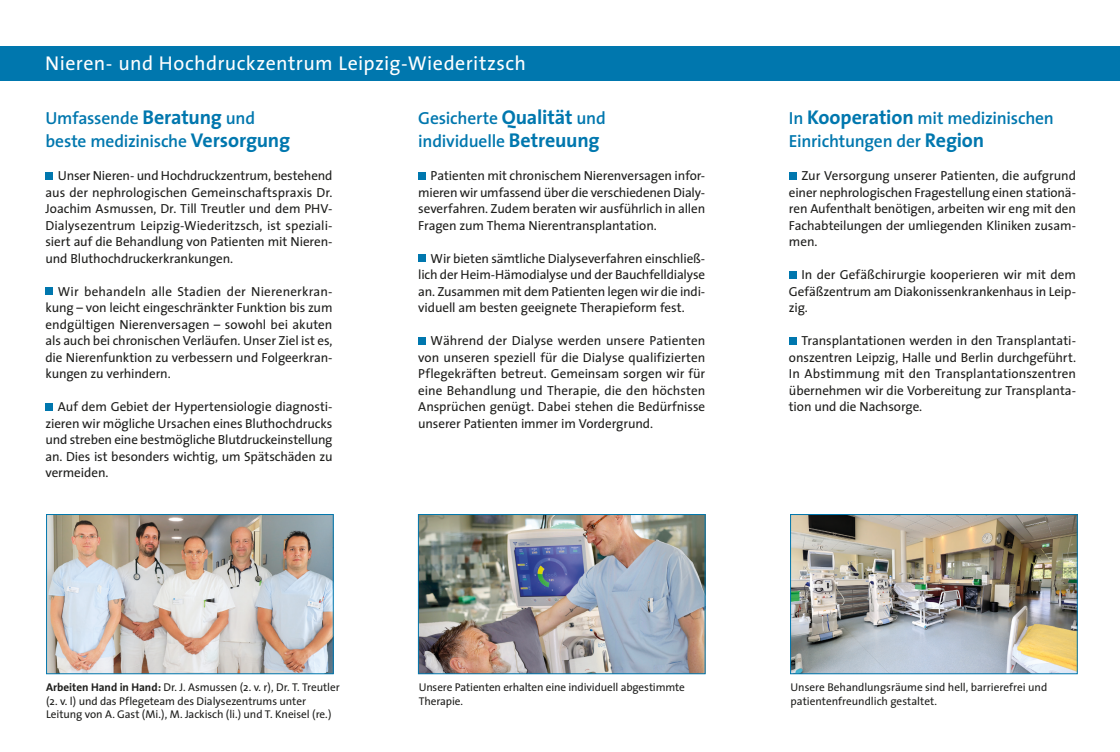
<style>
.page{position:relative;width:1120px;height:752px;background:#fff}
.page>*{position:absolute;margin:0;border:0;box-sizing:border-box;transform-origin:0 0}
.t1{font:20px "The Sans";letter-spacing:.02em;color:#fff}
.t2{font:600 17.5px/22.5px "The Sans";letter-spacing:-.01em;color:#0077ae}
.t3{font:13.12px/16.5px "The Sans";letter-spacing:-.01em;color:#1d1d1b;text-align:justify}
.t4{font:11.25px/13.8px "The Sans";letter-spacing:-.01em;color:#1d1d1b}
.s1{font-weight:700;font-size:20px}
.s2{font-weight:700}
</style>
<div class="page">
<div style="left:0;top:46px;width:1120px;height:34px;background:#0077ae"></div>
<div style="left:418px;top:172px;width:7px;height:7px;background:#0077ae"></div>
<div style="left:418px;top:255px;width:7px;height:7px;background:#0077ae"></div>
<div style="left:418px;top:337px;width:7px;height:7px;background:#0077ae"></div>
<div style="left:45px;top:172px;width:8px;height:7px;background:#0077ae"></div>
<div style="left:45px;top:288px;width:8px;height:7px;background:#0077ae"></div>
<div style="left:45px;top:403px;width:8px;height:7px;background:#0077ae"></div>
<div style="left:789px;top:172px;width:7px;height:7px;background:#0077ae"></div>
<div style="left:789px;top:271px;width:7px;height:7px;background:#0077ae"></div>
<div style="left:789px;top:337px;width:7px;height:7px;background:#0077ae"></div>
<img style="left:48px;top:516px;width:283px;height:155px">
<div style="left:46px;top:514px;width:287px;height:159px;border:1px solid #0077ae"></div>
<img style="left:420px;top:516px;width:283px;height:155px">
<div style="left:418px;top:514px;width:287px;height:159px;border:1px solid #0077ae"></div>
<img style="left:792px;top:516px;width:283px;height:155px">
<div style="left:790px;top:514px;width:287px;height:159px;border:1px solid #0077ae"></div>
<h1 class="t1" style="left:45px;top:46px;width:482px">Nieren- und Hochdruckzentrum Leipzig-Wiederitzsch</h1>
<h2 class="t2" style="left:418px;top:107px;width:189px">Gesicherte <span class="s1">Qualität</span> und individuelle <span class="s1">Betreuung</span></h2>
<p class="t3" style="left:418px;top:167px;width:289px;text-indent:12px">Patienten mit chronischem Nierenversagen infor&shy;mieren wir umfassend über die verschiedenen Dialy&shy;severfahren. Zudem beraten wir ausführlich in allen Fragen zum Thema Nierentransplantation.</p>
<p class="t3" style="left:418px;top:249px;width:289px;text-indent:12px">Wir bieten sämtliche Dialyseverfahren einschließ&shy;lich der Heim-Hämodialyse und der Bauchfelldialyse an. Zusammen mit dem Patienten legen wir die indi&shy;viduell am besten geeignete Therapieform fest.</p>
<p class="t3" style="left:418px;top:332px;width:289px;text-indent:12px">Während der Dialyse werden unsere Patienten von unseren speziell für die Dialyse qualifizierten Pflegekräften betreut. Gemeinsam sorgen wir für eine Behandlung und Therapie, die den höchsten Ansprüchen genügt. Dabei stehen die Bedürfnisse unserer Patienten immer im Vordergrund.</p>
<h2 class="t2" style="left:45px;top:107px;width:246px">Umfassende <span class="s1">Beratung</span> und beste medizinische <span class="s1">Versorgung</span></h2>
<p class="t3" style="left:45px;top:167px;width:289px;text-indent:12px">Unser Nieren- und Hochdruckzentrum, bestehend aus der nephrologischen Gemeinschaftspraxis Dr.<br>Joachim Asmussen, Dr. Till Treutler und dem PHV-Dialysezentrum Leipzig-Wiederitzsch, ist speziali&shy;siert auf die Behandlung von Patienten mit Nieren&shy;und Bluthochdruckerkrankungen.</p>
<p class="t3" style="left:45px;top:282px;width:289px;text-indent:12px">Wir behandeln alle Stadien der Nierenerkran&shy;kung – von leicht eingeschränkter Funktion bis zum endgültigen Nierenversagen – sowohl bei akuten als auch bei chronischen Verläufen. Unser Ziel ist es, die Nierenfunktion zu verbessern und Folgeerkran&shy;kungen zu verhindern.</p>
<p class="t3" style="left:45px;top:398px;width:289px;text-indent:12px">Auf dem Gebiet der Hypertensiologie diagnosti&shy;zieren wir mögliche Ursachen eines Bluthochdrucks und streben eine bestmögliche Blutdruckeinstellung an. Dies ist besonders wichtig, um Spätschäden zu vermeiden.</p>
<h2 class="t2" style="left:789px;top:107px;width:266px">In <span class="s1">Kooperation</span> mit medizinischen<br>Einrichtungen der <span class="s1">Region</span></h2>
<p class="t3" style="left:789px;top:167px;width:289px;text-indent:12px">Zur Versorgung unserer Patienten, die aufgrund einer nephrologischen Fragestellung einen stationä&shy;ren Aufenthalt benötigen, arbeiten wir eng mit den Fachabteilungen der umliegenden Kliniken zusam&shy;men.</p>
<p class="t3" style="left:789px;top:266px;width:289px;text-indent:12px">In der Gefäßchirurgie kooperieren wir mit dem Gefäßzentrum am Diakonissenkrankenhaus in Leip&shy;zig.</p>
<p class="t3" style="left:789px;top:332px;width:289px;text-indent:12px">Transplantationen werden in den Transplantati&shy;onszentren Leipzig, Halle und Berlin durchgeführt.<br>In Abstimmung mit den Transplantationszentren übernehmen wir die Vorbereitung zur Transplanta&shy;tion und die Nachsorge.</p>
<p class="t4" style="left:46px;top:679px;width:295px"><span class="s2">Arbeiten Hand in Hand:</span> Dr. J. Asmussen (2. v. r), Dr. T. Treutler (2. v. l) und das Pflegeteam des Dialysezentrums unter<br>Leitung von A. Gast (Mi.), M. Jackisch (li.) und T. Kneisel (re.)</p>
<p class="t4" style="left:419px;top:679px;width:268px">Unsere Patienten erhalten eine individuell abgestimmte<br>Therapie.</p>
<p class="t4" style="left:790px;top:679px;width:258px">Unsere Behandlungsräume sind hell, barrierefrei und patientenfreundlich gestaltet.</p>
</div>
